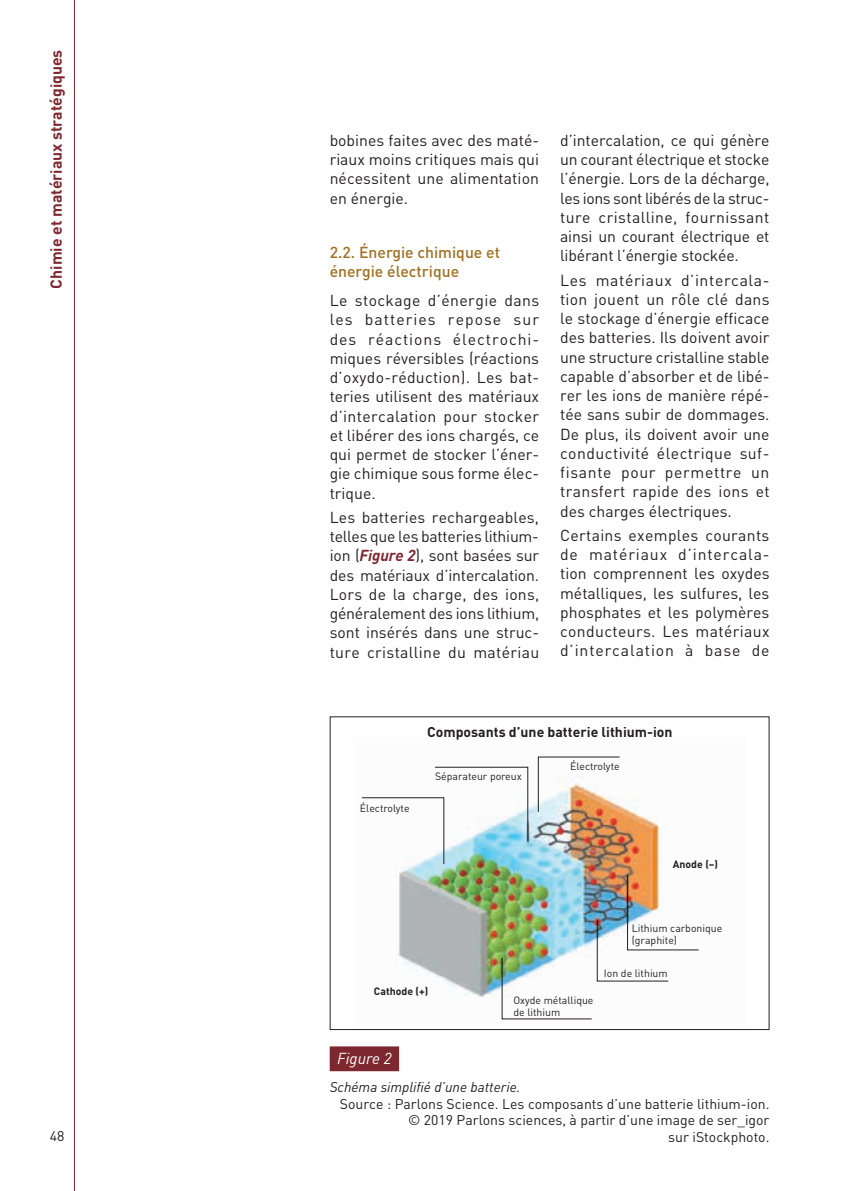
<style>
.page{position:relative;width:844px;height:1191px;background:#fff}
.page>*{position:absolute;margin:0;border:0;box-sizing:border-box;transform-origin:0 0}
.Texte_courant{font:15.75px/19.2px "DINOT";color:#231f20;text-align:justify}
.Intertitre_2{font:500 15.75px/19.2px "DINOT";color:#9f7020}
.t1{font:700 15.75px "DINOT";color:#7d272f}
.Figure_numero{font:italic 15.75px "DINOT";color:#fff}
.Figure_source{font:14px/16.8px "DINOT";color:#231f20;text-align:right}
.t2{font:700 14px "DINOT";color:#231f20}
.Figure_titre{font:italic 14px "DINOT";color:#231f20}
.t3{font:10.5px/12.2px "DINOT";color:#231f20}
.t4{font:700 10.5px "DINOT";color:#231f20}
.s1{font-weight:700;font-style:italic;color:#7d272f}
</style>
<div class="page">
<svg style="left:74px;top:0;width:1px;height:1191px"></svg>
<div style="left:329px;top:1046px;width:70px;height:25px;background:#7d272f"></div>
<img style="left:361px;top:756px;width:338px;height:263px">
<p class="t1" style="left:46px;top:288px;width:240px;rotate:-90deg">Chimie et matériaux stratégiques</p>
<p class="Figure_source" style="left:50px;top:1127px;width:16px">48</p>
<p class="Texte_courant" style="left:329px;top:130px;width:211px">bobines faites avec des maté&shy;riaux moins critiques mais qui nécessitent une alimentation en énergie.</p>
<p class="Intertitre_2" style="left:329px;top:242px;width:172px">2.2. Énergie chimique et énergie électrique</p>
<p class="Texte_courant" style="left:329px;top:290px;width:211px">Le stockage d’énergie dans les batteries repose sur des réactions électrochi&shy;miques réversibles (réactions d’oxydo-réduction). Les bat&shy;teries utilisent des matériaux d’intercalation pour stocker et libérer des ions chargés, ce qui permet de stocker l’éner&shy;gie chimique sous forme élec&shy;trique.</p>
<p class="Texte_courant" style="left:329px;top:507px;width:211px">Les batteries rechargeables, telles que les batteries lithium&shy;ion (<span class="s1">Figure 2</span>), sont basées sur des matériaux d’intercalation.<br>Lors de la charge, des ions, généralement des ions lithium, sont insérés dans une struc&shy;ture cristalline du matériau</p>
<p class="Texte_courant" style="left:560px;top:130px;width:211px">d’intercalation, ce qui génère un courant électrique et stocke l’énergie. Lors de la décharge, les ions sont libérés de la struc&shy;ture cristalline, fournissant ainsi un courant électrique et libérant l’énergie stockée.</p>
<p class="Texte_courant" style="left:560px;top:270px;width:211px">Les matériaux d’intercala&shy;tion jouent un rôle clé dans le stockage d’énergie efficace des batteries. Ils doivent avoir une structure cristalline stable capable d’absorber et de libé&shy;rer les ions de manière répé&shy;tée sans subir de dommages.<br>De plus, ils doivent avoir une conductivité électrique suf&shy;fisante pour permettre un transfert rapide des ions et des charges électriques.</p>
<p class="Texte_courant" style="left:560px;top:525px;width:211px">Certains exemples courants de matériaux d’intercala&shy;tion comprennent les oxydes métalliques, les sulfures, les phosphates et les polymères conducteurs. Les matériaux d’intercalation à base de</p>
<p class="t3" style="left:360px;top:801px;width:51px">Électrolyte</p>
<p class="t2" style="left:427px;top:722px;width:247px">Composants d’une batterie lithium-ion</p>
<p class="t3" style="left:435px;top:770px;width:88px">Séparateur poreux</p>
<p class="t3" style="left:570px;top:759px;width:51px">Électrolyte</p>
<p class="t4" style="left:672px;top:857px;width:47px">Anode (–)</p>
<p class="t3" style="left:631px;top:922px;width:92px">Lithium carbonique (graphite)</p>
<p class="t3" style="left:603px;top:967px;width:65px">Ion de lithium</p>
<p class="t4" style="left:374px;top:984px;width:56px">Cathode (+)</p>
<p class="t3" style="left:513px;top:994px;width:82px">Oxyde métallique de lithium</p>
<p class="Figure_numero" style="left:337px;top:1048px;width:56px">Figure 2</p>
<p class="Figure_titre" style="left:329px;top:1078px;width:192px">Schéma simplifié d’une batterie.</p>
<p class="Figure_source" style="left:340px;top:1094px;width:431px">Source : Parlons Science. Les composants d’une batterie lithium‑ion. © 2019 Parlons sciences, à partir d’une image de ser_igor<br>sur iStockphoto.</p>
</div>
